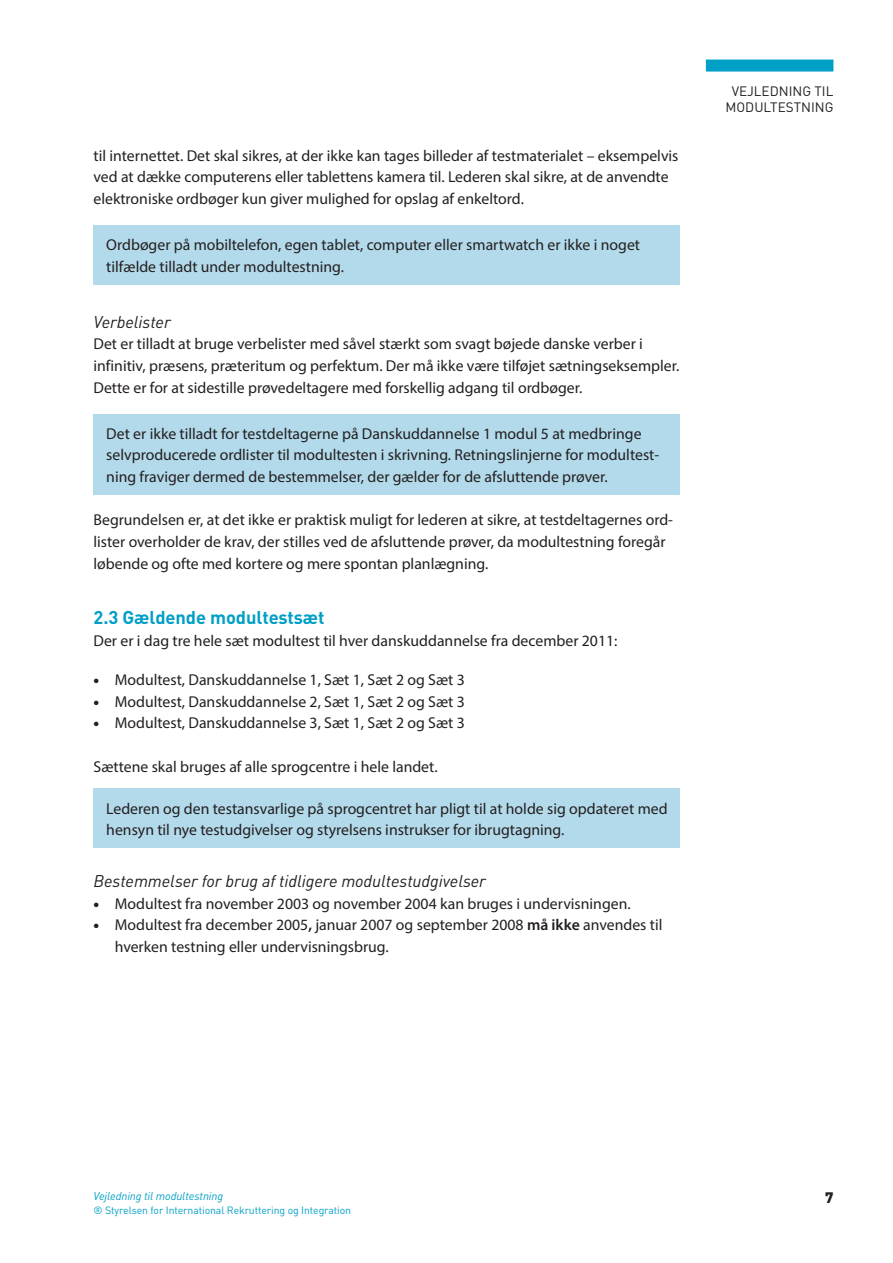
<style>
.page{position:relative;width:893px;height:1263px;background:#fff}
.page>*{position:absolute;margin:0;border:0;box-sizing:border-box;transform-origin:0 0}
.Mellemrubrik1{font:700 18.3px "DIN";letter-spacing:-.005em;color:#009fc6}
.Mellemrubrik3{font:italic 16.8px "DIN";letter-spacing:-.005em;color:#231f20}
.Brød_A{font:15.75px/21.8px "Myriad Pro";color:#231f20}
.Brød_A_Uden_luft{font:15.75px "Myriad Pro";color:#231f20}
.t1{font:900 15px "DIN";color:#231f20}
.t2{font:13.5px/16.2px "DIN";color:#231f20;text-align:center}
.t3{font:italic 11.25px "DIN";letter-spacing:-.01em;color:#009fc6}
.t4{font:10.5px "DIN";letter-spacing:-.01em;color:#009fc6}
.s1{font-weight:900}
.s2{font-weight:600}
</style>
<div class="page">
<div style="left:706px;top:60px;width:127px;height:12px;background:#009fc6"></div>
<div style="left:94px;top:225px;width:586px;height:59px;background:#b3daea"></div>
<div style="left:94px;top:414px;width:586px;height:81px;background:#b3daea"></div>
<div style="left:94px;top:789px;width:586px;height:59px;background:#b3daea"></div>
<p class="Brød_A" style="left:94px;top:144px;width:586px">til internettet. Det skal sikres, at der ikke kan tages billeder af testmaterialet – eksempelvis ved at dække computerens eller tablettens kamera til. Lederen skal sikre, at de anvendte elektroniske ordbøger kun giver mulighed for opslag af enkeltord.</p>
<p class="Brød_A" style="left:106px;top:234px;width:535px">Ordbøger på mobiltelefon, egen tablet, computer eller smartwatch er ikke i noget tilfælde tilladt under modultestning.</p>
<p class="Mellemrubrik3" style="left:94px;top:311px;width:79px">Verbelister</p>
<p class="Brød_A" style="left:94px;top:333px;width:587px">Det er tilladt at bruge verbelister med såvel stærkt som svagt bøjede danske verber i infinitiv, præsens, præteritum og perfektum. Der må ikke være tilføjet sætningseksempler.<br>Dette er for at sidestille prøvedeltagere med forskellig adgang til ordbøger.</p>
<p class="Brød_A" style="left:106px;top:422px;width:554px">Det er ikke tilladt for testdeltagerne på Danskuddannelse 1 modul 5 at medbringe selvproducerede ordlister til modultesten i skrivning. Retningslinjerne for modultest&shy;ning fraviger dermed de bestemmelser, der gælder for de afsluttende prøver.</p>
<p class="Brød_A" style="left:94px;top:509px;width:580px">Begrundelsen er, at det ikke er praktisk muligt for lederen at sikre, at testdeltagernes ord&shy;lister overholder de krav, der stilles ved de afsluttende prøver, da modultestning foregår løbende og ofte med kortere og mere spontan planlægning.</p>
<h3 class="Mellemrubrik1" style="left:94px;top:606px;width:233px">2.3 Gældende modultestsæt</h3>
<p class="Brød_A" style="left:94px;top:630px;width:525px">Der er i dag tre hele sæt modultest til hver danskuddannelse fra december 2011:</p>
<p class="Brød_A" style="left:94px;top:668px;width:373px"><span class="s1">•</span> Modultest, Danskuddannelse 1, Sæt 1, Sæt 2 og Sæt 3</p>
<p class="Brød_A" style="left:94px;top:690px;width:373px"><span class="s1">•</span> Modultest, Danskuddannelse 2, Sæt 1, Sæt 2 og Sæt 3</p>
<p class="Brød_A" style="left:94px;top:712px;width:373px"><span class="s1">•</span> Modultest, Danskuddannelse 3, Sæt 1, Sæt 2 og Sæt 3</p>
<p class="Brød_A_Uden_luft" style="left:94px;top:757px;width:346px">Sættene skal bruges af alle sprogcentre i hele landet.</p>
<p class="Brød_A" style="left:106px;top:797px;width:563px">Lederen og den testansvarlige på sprogcentret har pligt til at holde sig opdateret med hensyn til nye testudgivelser og styrelsens instrukser for ibrugtagning.</p>
<p class="Mellemrubrik3" style="left:94px;top:870px;width:394px">Bestemmelser for brug af tidligere modultestudgivelser</p>
<p class="Brød_A" style="left:94px;top:892px;width:539px"><span class="s1">•</span> Modultest fra november 2003 og november 2004 kan bruges i undervisningen.</p>
<p class="Brød_A" style="left:115px;top:914px;width:549px;text-indent:-21px"><span class="s1">•</span> Modultest fra december 2005<span class="s2">,</span> januar 2007 og september 2008 <span class="s2">må ikke</span> anvendes til hverken testning eller undervisningsbrug.</p>
<p class="t2" style="left:725px;top:83px;width:109px">VEJLEDNING TIL<br>MODULTESTNING</p>
<p class="t3" style="left:94px;top:1189px;width:131px">Vejledning til modultestning</p>
<p class="t1" style="left:825px;top:1188px;width:10px">7</p>
<p class="t4" style="left:94px;top:1204px;width:259px">® Styrelsen for International Rekruttering og Integration</p>
</div>
